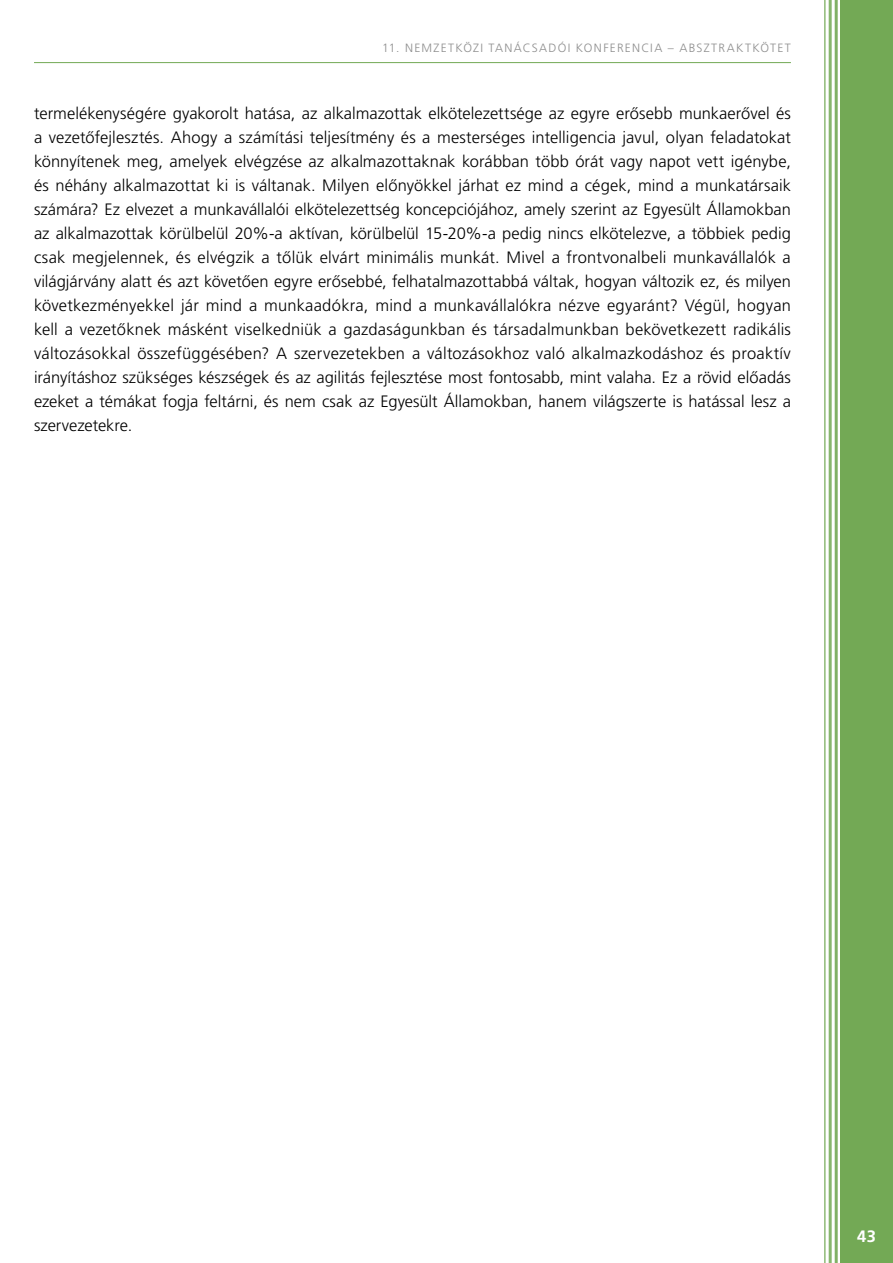
<style>
.page{position:relative;width:893px;height:1263px;background:#fff}
.page>*{position:absolute;margin:0;border:0;box-sizing:border-box;transform-origin:0 0}
.Főszöveg{font:300 16.5px/24px "Frutiger LT Pro";color:#000;text-align:justify}
.t1{font:700 16.5px "Frutiger LT Pro";color:#fff}
.t2{font:300 12px "Frutiger LT Pro";letter-spacing:.105em;color:#8e8e8e}
</style>
<div class="page">
<div style="left:840px;top:0;width:53px;height:1263px;background:#73a955"></div>
<hr style="left:824px;top:0;width:2px;height:1263px;background:#8fba77">
<hr style="left:829px;top:0;width:3px;height:1263px;background:#88b66e">
<hr style="left:835px;top:0;width:3px;height:1263px;background:#81b166">
<hr style="left:34px;top:62px;width:757px;height:1px;background:#73a955">
<p class="t2" style="left:382px;top:40px;width:410px">11. NEMZETKÖZI TANÁCSADÓI KONFERENCIA – ABSZTRAKTKÖTET</p>
<p class="Főszöveg" style="left:34px;top:101px;width:758px">termelékenységére gyakorolt hatása, az alkalmazottak elkötelezettsége az egyre erősebb munkaerővel és a vezetőfejlesztés. Ahogy a számítási teljesítmény és a mesterséges intelligencia javul, olyan feladatokat könnyítenek meg, amelyek elvégzése az alkalmazottaknak korábban több órát vagy napot vett igénybe, és néhány alkalmazottat ki is váltanak. Milyen előnyökkel járhat ez mind a cégek, mind a munkatársaik számára? Ez elvezet a munkavállalói elkötelezettség koncepciójához, amely szerint az Egyesült Államokban az alkalmazottak körülbelül 20%-a aktívan, körülbelül 15-20%-a pedig nincs elkötelezve, a többiek pedig csak megjelennek, és elvégzik a tőlük elvárt minimális munkát. Mivel a frontvonalbeli munkavállalók a világjárvány alatt és azt követően egyre erősebbé, felhatalmazottabbá váltak, hogyan változik ez, és milyen következményekkel jár mind a munkaadókra, mind a munkavállalókra nézve egyaránt? Végül, hogyan kell a vezetőknek másként viselkedniük a gazdaságunkban és társadalmunkban bekövetkezett radikális változásokkal összefüggésében? A szervezetekben a változásokhoz való alkalmazkodáshoz és proaktív irányításhoz szükséges készségek és az agilitás fejlesztése most fontosabb, mint valaha. Ez a rövid előadás ezeket a témákat fogja feltárni, és nem csak az Egyesült Államokban, hanem világszerte is hatással lesz a szervezetekre.</p>
<p class="t1" style="left:857px;top:1226px;width:20px">43</p>
</div>
